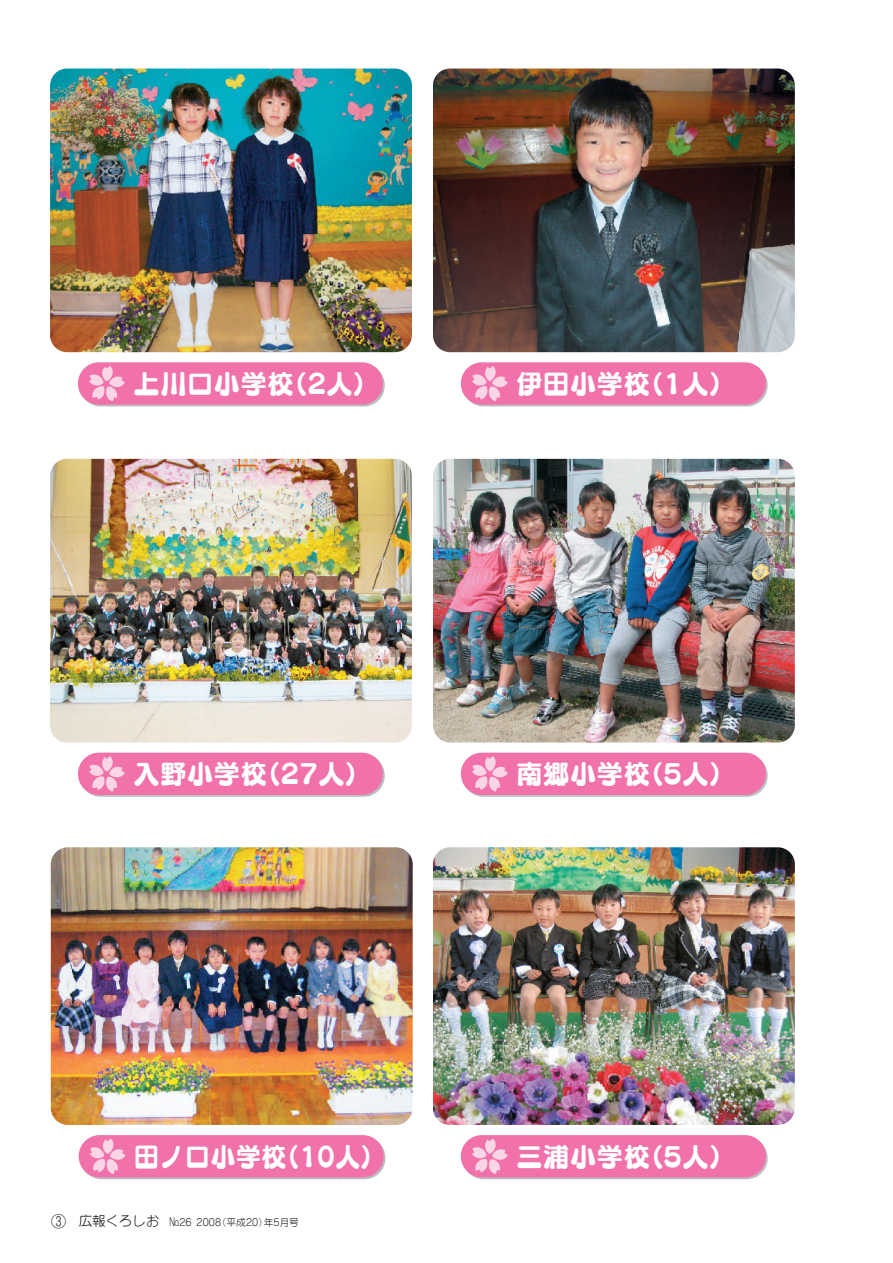
<style>
.page{position:relative;width:893px;height:1263px;background:#fff}
.page>*{position:absolute;margin:0;border:0;box-sizing:border-box;transform-origin:0 0}
.t1{font:26.85px "Slump CID DB";color:#fff}
.t2{font:26.85px "Slump CID DB";color:#fff;scale:.95 1}
.t3{font:300 9.75px "Jun 101";color:#000}
.s1{font-family:"BLS Gaiji ST Jnl";font-weight:400;font-size:15px}
.s2{font-size:13.5px}
</style>
<div class="page">
<img style="left:50px;top:69px;width:362px;height:283px;border-radius:17px">
<img style="left:433px;top:69px;width:361px;height:283px;border-radius:17px">
<img style="left:433px;top:847px;width:361px;height:278px;border-radius:17px">
<img style="left:51px;top:847px;width:361px;height:278px;border-radius:17px">
<img style="left:50px;top:459px;width:362px;height:284px;border-radius:17px">
<img style="left:433px;top:459px;width:361px;height:284px;border-radius:17px">
<div style="left:80px;top:364px;width:305px;height:42px;background:#bcbdc0;border-radius:21px"></div>
<div style="left:78px;top:362px;width:305px;height:43px;background:#f171ab;border-radius:21px"></div>
<svg style="left:89px;top:366px;width:36px;height:36px"></svg>
<svg style="left:462px;top:364px;width:305px;height:42px"></svg>
<div style="left:461px;top:362px;width:304px;height:43px;background:#f171ab;border-radius:21px"></div>
<svg style="left:472px;top:366px;width:36px;height:36px"></svg>
<svg style="left:462px;top:1137px;width:305px;height:42px"></svg>
<div style="left:461px;top:1135px;width:304px;height:42px;background:#f171ab;border-radius:21px"></div>
<svg style="left:472px;top:1138px;width:36px;height:36px"></svg>
<svg style="left:80px;top:1137px;width:305px;height:42px"></svg>
<div style="left:79px;top:1135px;width:304px;height:42px;background:#f171ab;border-radius:21px"></div>
<svg style="left:90px;top:1138px;width:36px;height:36px"></svg>
<div style="left:80px;top:754px;width:305px;height:43px;background:#bcbdc0;border-radius:21px"></div>
<div style="left:78px;top:753px;width:305px;height:42px;background:#f171ab;border-radius:21px"></div>
<svg style="left:89px;top:756px;width:36px;height:36px"></svg>
<svg style="left:462px;top:754px;width:305px;height:43px"></svg>
<div style="left:461px;top:753px;width:304px;height:42px;background:#f171ab;border-radius:21px"></div>
<svg style="left:472px;top:756px;width:36px;height:36px"></svg>
<p class="t1" style="left:133px;top:365px;width:248px">上川口小学校（2人）</p>
<p class="t1" style="left:516px;top:365px;width:221px">伊田小学校（1人）</p>
<p class="t1" style="left:133px;top:756px;width:240px">入野小学校（27人）</p>
<p class="t1" style="left:516px;top:756px;width:221px">南郷小学校（5人）</p>
<p class="t2" style="left:134px;top:1138px;width:267px">田ノ口小学校（10人）</p>
<p class="t1" style="left:516px;top:1138px;width:221px">三浦小学校（5人）</p>
<p class="t3" style="left:51px;top:1216px;width:249px"><span class="s1">澆</span> <span class="s2">広報くろしお</span> №26 2008（平成20）年5月号</p>
</div>
